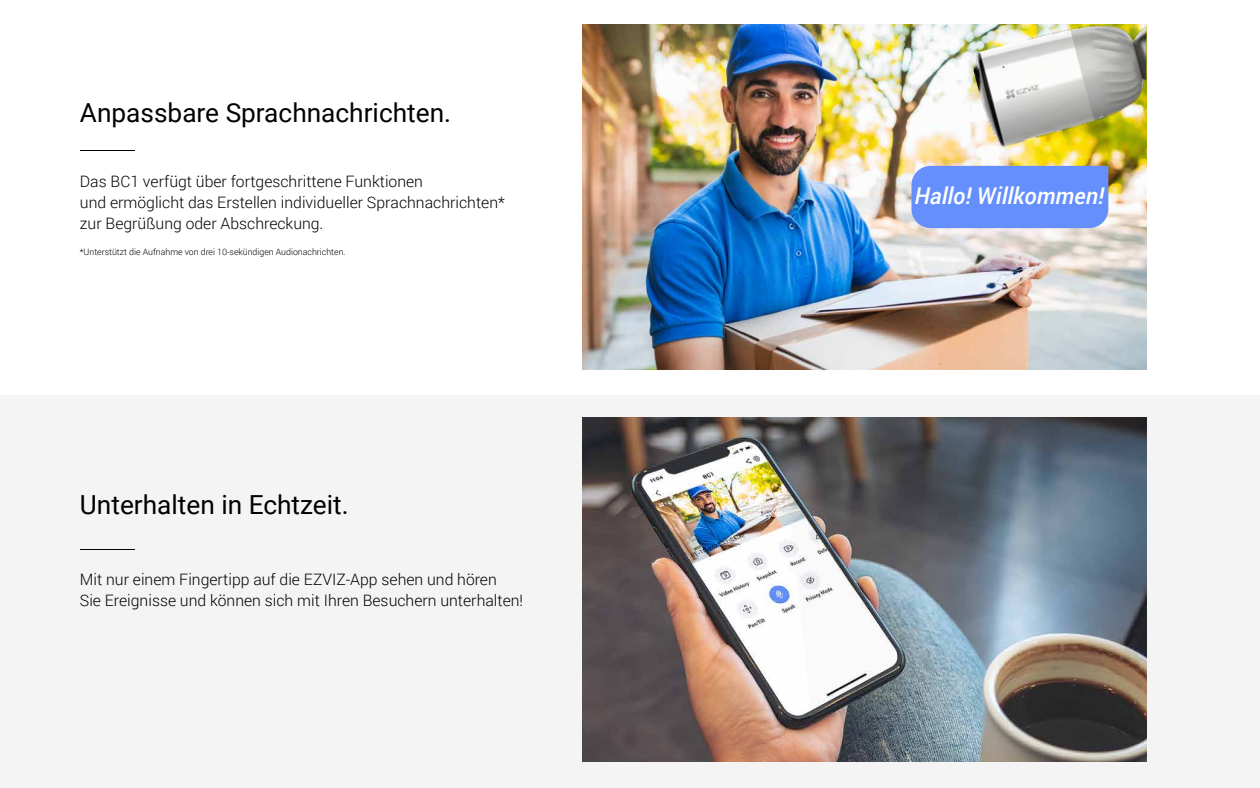
<style>
.page{position:relative;width:1260px;height:788px;background:#fff}
.page>*{position:absolute;margin:0;border:0;box-sizing:border-box;transform-origin:0 0}
.t1{font:26.25px "Roboto";color:#020202}
.t2{font:26.25px "Roboto";color:#000}
.t3{font:italic 500 23.01px "Roboto";color:#fff}
.t4{font:300 15.75px/21px "Roboto";color:#020202}
.t5{font:300 15.75px/21px "Roboto";color:#000}
.t6{font:300 8.75px "Roboto";color:#000}
</style>
<div class="page">
<div style="left:0;top:394px;width:1260px;height:394px;background:#f4f4f4"></div>
<hr style="left:80px;top:150px;width:54px;height:1px;background:#020202">
<img style="left:582px;top:25px;width:564px;height:344px">
<img style="left:582px;top:417px;width:564px;height:344px">
<img style="left:969px;top:25px;width:177px;height:124px">
<div style="left:911px;top:166px;width:197px;height:62px;background:#648ffc"></div>
<hr style="left:80px;top:548px;width:54px;height:1px;background:#000">
<h1 class="t1" style="left:80px;top:94px;width:373px">Anpassbare Sprachnachrichten.</h1>
<p class="t4" style="left:80px;top:170px;width:426px">Das BC1 verfügt über fortgeschrittene Funktionen<br>und ermöglicht das Erstellen individueller Sprachnachrichten* zur Begrüßung oder Abschreckung.</p>
<p class="t6" style="left:80px;top:245px;width:267px">*Unterstützt die Aufnahme von drei 10-sekündigen Audionachrichten.</p>
<h1 class="t2" style="left:80px;top:486px;width:270px">Unterhalten in Echtzeit.</h1>
<p class="t5" style="left:80px;top:568px;width:445px">Mit nur einem Fingertipp auf die EZVIZ-App sehen und hören<br>Sie Ereignisse und können sich mit Ihren Besuchern unterhalten!</p>
<h2 class="t3" style="left:915px;top:180px;width:191px">Hallo! Willkommen!</h2>
</div>
